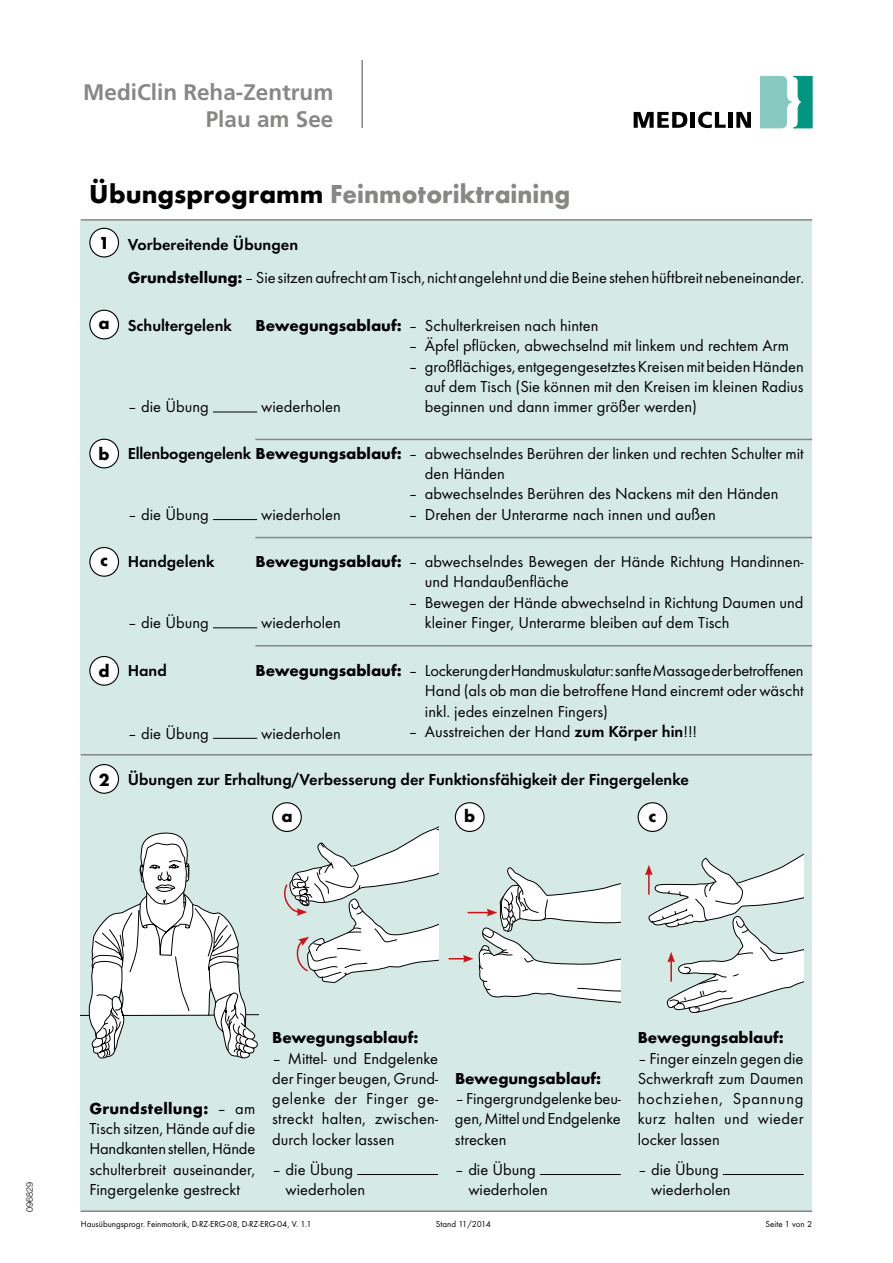
<style>
.page{position:relative;width:893px;height:1263px;background:#fff}
.page>*{position:absolute;margin:0;border:0;box-sizing:border-box;transform-origin:0 0}
.t1{font:700 27px "Futura T";color:#878786;scale:.95 1}
.t2{font:700 22.5px/26.7px "Frutiger";color:#878786;text-align:right}
.t3{font:700 18px "Futura T";color:#000}
.t4{font:16.5px/20.2px "Futura T";color:#000;text-align:justify}
.t5{font:600 16.5px "Futura T";color:#000}
.t6{font:700 16.5px "Futura T";color:#000}
.t7{font:9px "Futura T";color:#000}
.t8{font:300 9px "Helvetica Neue";color:#000}
.s1{color:#000}
.s2{font-weight:600}
.s3{font-weight:700}
</style>
<div class="page">
<div style="left:81px;top:221px;width:731px;height:991px;background:#d5eae5"></div>
<hr style="left:361px;top:60px;width:2px;height:68px;background:#878786">
<hr style="left:81px;top:1210px;width:731px;height:2px;background:#878786">
<hr style="left:255px;top:439px;width:557px;height:1px;background:#878786">
<hr style="left:255px;top:537px;width:557px;height:1px;background:#878786">
<hr style="left:255px;top:645px;width:557px;height:1px;background:#878786">
<hr style="left:81px;top:754px;width:731px;height:1px;background:#878786">
<hr style="left:81px;top:219px;width:731px;height:2px;background:#878786">
<svg style="left:81px;top:832px;width:178px;height:226px"></svg>
<svg style="left:449px;top:804px;width:172px;height:199px"></svg>
<svg style="left:645px;top:803px;width:159px;height:210px"></svg>
<svg style="left:282px;top:802px;width:156px;height:181px"></svg>
<svg style="left:760px;top:76px;width:53px;height:53px"></svg>
<svg style="left:634px;top:112px;width:53px;height:16px"></svg>
<hr style="left:691px;top:112px;width:4px;height:16px;background:#000">
<svg style="left:698px;top:112px;width:28px;height:16px"></svg>
<hr style="left:728px;top:112px;width:4px;height:16px;background:#000">
<svg style="left:736px;top:112px;width:15px;height:16px"></svg>
<div style="left:90px;top:228px;width:28px;height:29px;background:#fff;border-radius:50%"></div>
<div style="left:89px;top:228px;width:30px;height:29px;border:1px solid #000;border-radius:50%"></div>
<div style="left:90px;top:764px;width:28px;height:29px;background:#fff;border-radius:50%"></div>
<div style="left:89px;top:764px;width:30px;height:30px;border:1px solid #000;border-radius:50%"></div>
<div style="left:273px;top:803px;width:28px;height:28px;background:#fff;border-radius:50%"></div>
<div style="left:272px;top:802px;width:30px;height:30px;border:1px solid #000;border-radius:50%"></div>
<div style="left:90px;top:310px;width:28px;height:29px;background:#fff;border-radius:50%"></div>
<div style="left:89px;top:310px;width:30px;height:29px;border:1px solid #000;border-radius:50%"></div>
<div style="left:90px;top:439px;width:28px;height:29px;background:#fff;border-radius:50%"></div>
<div style="left:89px;top:439px;width:30px;height:29px;border:1px solid #000;border-radius:50%"></div>
<div style="left:90px;top:547px;width:28px;height:29px;background:#fff;border-radius:50%"></div>
<div style="left:89px;top:547px;width:30px;height:30px;border:1px solid #000;border-radius:50%"></div>
<div style="left:90px;top:656px;width:28px;height:29px;background:#fff;border-radius:50%"></div>
<div style="left:89px;top:656px;width:30px;height:30px;border:1px solid #000;border-radius:50%"></div>
<div style="left:455px;top:803px;width:29px;height:28px;background:#fff;border-radius:50%"></div>
<div style="left:455px;top:802px;width:30px;height:30px;border:1px solid #000;border-radius:50%"></div>
<div style="left:638px;top:803px;width:29px;height:28px;background:#fff;border-radius:50%"></div>
<div style="left:638px;top:802px;width:29px;height:30px;border:1px solid #000;border-radius:50%"></div>
<hr style="left:357px;top:1174px;width:81px;height:1px;background:#000">
<hr style="left:540px;top:1174px;width:81px;height:1px;background:#000">
<hr style="left:723px;top:1174px;width:81px;height:1px;background:#000">
<hr style="left:213px;top:412px;width:44px;height:1px;background:#000">
<hr style="left:213px;top:519px;width:44px;height:1px;background:#000">
<hr style="left:213px;top:627px;width:44px;height:1px;background:#000">
<hr style="left:213px;top:738px;width:44px;height:1px;background:#000">
<h2 class="t2" style="left:83px;top:79px;width:252px">MediClin Reha-Zentrum<br>Plau am See</h2>
<h1 class="t1" style="left:89px;top:178px;width:508px"><span class="s1">Übungsprogramm</span> Feinmotoriktraining</h1>
<p class="t3" style="left:99px;top:233px;width:12px">1</p>
<p class="t3" style="left:99px;top:313px;width:13px">a</p>
<p class="t3" style="left:99px;top:444px;width:13px">b</p>
<p class="t3" style="left:100px;top:550px;width:9px">c</p>
<p class="t3" style="left:99px;top:660px;width:13px">d</p>
<p class="t4" style="left:128px;top:228px;width:678px;line-height:33.2px"><span class="s2">Vorbereitende Übungen<br></span><span class="s3">Grundstellung:</span> – Sie sitzen aufrecht am Tisch, nicht angelehnt und die Beine stehen hüftbreit nebeneinander.</p>
<p class="t5" style="left:128px;top:316px;width:106px">Schultergelenk</p>
<p class="t4" style="left:256px;top:315px;width:344px"><span class="s3">Bewegungsablauf:</span> – Schulterkreisen nach hinten</p>
<p class="t4" style="left:408px;top:336px;width:382px">– Äpfel pflücken, abwechselnd mit linkem und rechtem Arm</p>
<p class="t4" style="left:425px;top:356px;width:380px;text-indent:-16px">– großflächiges, entgegengesetztes Kreisen mit beiden Händen auf dem Tisch (Sie können mit den Kreisen im kleinen Radius beginnen und dann immer größer werden)</p>
<p class="t4" style="left:128px;top:443px;width:677px;text-align:center"><span class="s2">Ellenbogengelenk</span> <span class="s3">Bewegungsablauf:</span> – abwechselndes Berühren der linken und rechten Schulter mit den Händen</p>
<p class="t4" style="left:408px;top:484px;width:372px">– abwechselndes Berühren des Nackens mit den Händen</p>
<p class="t4" style="left:408px;top:504px;width:309px">– Drehen der Unterarme nach innen und außen</p>
<p class="t4" style="left:425px;top:551px;width:380px;text-indent:-169px"><span class="s3">Bewegungsablauf:</span> – abwechselndes Bewegen der Hände Richtung Handinnen&shy;und Handaußenfläche</p>
<p class="t4" style="left:425px;top:592px;width:380px;text-indent:-16px">– Bewegen der Hände abwechselnd in Richtung Daumen und kleiner Finger, Unterarme bleiben auf dem Tisch</p>
<p class="t4" style="left:425px;top:660px;width:380px;text-indent:-169px"><span class="s3">Bewegungsablauf:</span> – Lockerung der Handmuskulatur: sanfte Massage der betroffenen Hand (als ob man die betroffene Hand eincremt oder wäscht inkl. jedes einzelnen Fingers)</p>
<p class="t4" style="left:408px;top:721px;width:290px">– Ausstreichen der Hand <span class="s2">zum Körper hin</span>!!!</p>
<p class="t4" style="left:128px;top:396px;width:83px">– die Übung</p>
<p class="t4" style="left:261px;top:396px;width:81px">wiederholen</p>
<p class="t4" style="left:128px;top:504px;width:83px">– die Übung</p>
<p class="t4" style="left:261px;top:504px;width:81px">wiederholen</p>
<p class="t5" style="left:128px;top:552px;width:88px">Handgelenk</p>
<p class="t4" style="left:128px;top:612px;width:83px">– die Übung</p>
<p class="t4" style="left:261px;top:612px;width:81px">wiederholen</p>
<p class="t5" style="left:128px;top:661px;width:41px">Hand</p>
<p class="t4" style="left:128px;top:723px;width:83px">– die Übung</p>
<p class="t4" style="left:261px;top:723px;width:81px">wiederholen</p>
<p class="t3" style="left:99px;top:769px;width:12px">2</p>
<p class="t5" style="left:128px;top:770px;width:563px">Übungen zur Erhaltung/Verbesserung der Funktionsfähigkeit der Fingergelenke</p>
<p class="t3" style="left:281px;top:805px;width:13px">a</p>
<p class="t3" style="left:464px;top:805px;width:13px">b</p>
<p class="t3" style="left:649px;top:805px;width:9px">c</p>
<p class="t8" style="left:24px;top:1212px;width:32px;rotate:-90deg">096829</p>
<p class="t4" style="left:89px;top:1098px;width:167px"><span class="s3">Grundstellung:</span> – am Tisch sitzen, Hände auf die Handkanten stellen, Hände schulterbreit auseinander, Fingergelenke gestreckt</p>
<p class="t6" style="left:272px;top:1028px;width:148px">Bewegungsablauf:</p>
<p class="t4" style="left:272px;top:1048px;width:168px">– Mittel- und Endgelenke der Finger beugen, Grund&shy;gelenke der Finger ge&shy;streckt halten, zwischen&shy;durch locker lassen</p>
<p class="t4" style="left:286px;top:1159px;width:81px;text-indent:-13px">– die Übung wiederholen</p>
<p class="t6" style="left:455px;top:1068px;width:148px">Bewegungsablauf:</p>
<p class="t4" style="left:455px;top:1088px;width:168px">– Fingergrundgelenke beu&shy;gen, Mittel und Endgelenke strecken</p>
<p class="t4" style="left:468px;top:1159px;width:81px;text-indent:-13px">– die Übung wiederholen</p>
<p class="t6" style="left:638px;top:1028px;width:148px">Bewegungsablauf:</p>
<p class="t4" style="left:638px;top:1048px;width:167px">– Finger einzeln gegen die Schwerkraft zum Daumen hochziehen, Spannung kurz halten und wieder locker lassen</p>
<p class="t4" style="left:651px;top:1159px;width:81px;text-indent:-13px">– die Übung wiederholen</p>
<p class="t7" style="left:81px;top:1219px;width:232px">Hausübungsprogr. Feinmotorik, D-RZ-ERG-08, D-RZ-ERG-04, V. 1.1</p>
<p class="t7" style="left:436px;top:1219px;width:57px">Stand 11/2014</p>
<p class="t7" style="left:765px;top:1219px;width:48px">Seite 1 von 2</p>
</div>
